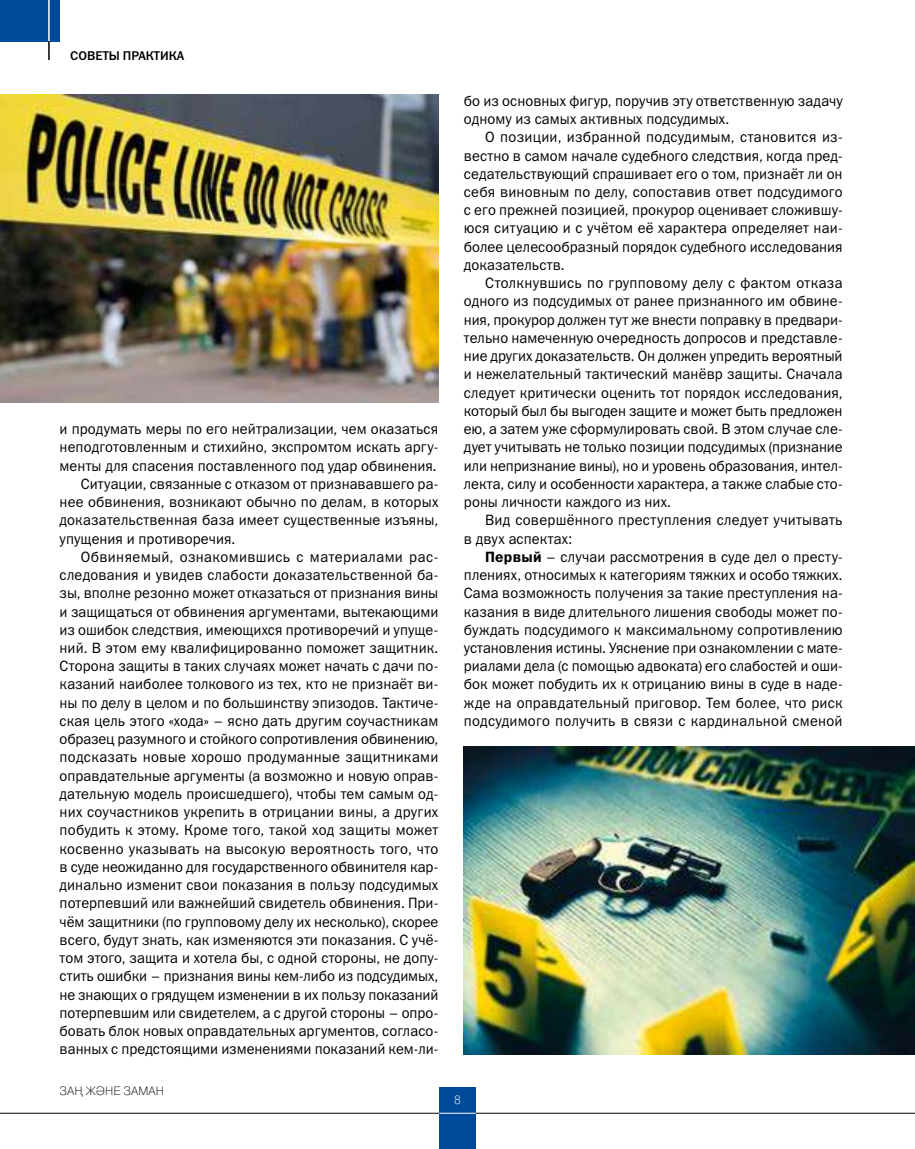
<style>
.page{position:relative;width:915px;height:1149px;background:#fff}
.page>*{position:absolute;margin:0;border:0;box-sizing:border-box;transform-origin:0 0}
.t1{font:15px/18.1px "DS Franklin Gothic";letter-spacing:.005em;color:#000;text-align:justify}
.t2{font:15px "DS Franklin Gothic";letter-spacing:.03em;color:#000}
.t3{font:500 12.75px "DS Franklin Gothic";color:#000}
.t4{font:300 12px "DS Pragmatica";color:#000}
.t5{font:300 12px "DS Pragmatica";color:#fff}
.s1{font-weight:600}
</style>
<div class="page">
<img style="left:0;top:94px;width:438px;height:308px">
<img style="left:463px;top:746px;width:451px;height:308px">
<div style="left:439px;top:1086px;width:36px;height:62px;background:#004a9b"></div>
<div style="left:0;top:0;width:60px;height:41px;background:#004a9b"></div>
<hr style="left:48px;top:0;width:2px;height:41px;background:#fff">
<svg style="left:48px;top:41px;width:2px;height:19px"></svg>
<hr style="left:475px;top:1112px;width:439px;height:1px;background:#000">
<hr style="left:0;top:1112px;width:439px;height:1px;background:#000">
<hr style="left:439px;top:1112px;width:36px;height:1px;background:#fff">
<p class="t3" style="left:70px;top:49px;width:116px">СОВЕТЫ ПРАКТИКА</p>
<p class="t1" style="left:60px;top:420px;width:380px">и продумать меры по его нейтрализации, чем оказаться</p>
<p class="t1" style="left:60px;top:438px;width:380px">неподготовленным и стихийно, экспромтом искать аргу-</p>
<p class="t1" style="left:60px;top:456px;width:378px">менты для спасения поставленного под удар обвинения.</p>
<p class="t1" style="left:81px;top:474px;width:359px">Ситуации, связанные с отказом от признававшего ра-</p>
<p class="t1" style="left:60px;top:493px;width:380px">нее обвинения, возникают обычно по делам, в которых</p>
<p class="t1" style="left:60px;top:511px;width:380px">доказательственная база имеет существенные изъяны,</p>
<p class="t1" style="left:60px;top:529px;width:177px">упущения и противоречия.</p>
<p class="t2" style="left:81px;top:548px;width:359px">Обвиняемый, ознакомившись с материалами рас-</p>
<p class="t1" style="left:60px;top:565px;width:380px">следования и увидев слабости доказательственной ба-</p>
<p class="t1" style="left:60px;top:584px;width:380px">зы, вполне резонно может отказаться от признания вины</p>
<p class="t1" style="left:60px;top:602px;width:380px">и защищаться от обвинения аргументами, вытекающими</p>
<p class="t1" style="left:60px;top:620px;width:380px">из ошибок следствия, имеющихся противоречий и упуще-</p>
<p class="t1" style="left:60px;top:638px;width:380px">ний. В этом ему квалифицированно поможет защитник.</p>
<p class="t1" style="left:60px;top:657px;width:380px">Сторона защиты в таких случаях может начать с дачи по-</p>
<p class="t1" style="left:60px;top:675px;width:380px">казаний наиболее толкового из тех, кто не признаёт ви-</p>
<p class="t1" style="left:60px;top:693px;width:380px">ны по делу в целом и по большинству эпизодов. Тактиче-</p>
<p class="t1" style="left:60px;top:711px;width:380px">ская цель этого «хода» – ясно дать другим соучастникам</p>
<p class="t1" style="left:60px;top:730px;width:380px">образец разумного и стойкого сопротивления обвинению,</p>
<p class="t1" style="left:60px;top:748px;width:380px">подсказать новые хорошо продуманные защитниками</p>
<p class="t1" style="left:60px;top:766px;width:380px">оправдательные аргументы (а возможно и новую оправ-</p>
<p class="t1" style="left:60px;top:784px;width:380px">дательную модель происшедшего), чтобы тем самым од-</p>
<p class="t1" style="left:60px;top:802px;width:380px">них соучастников укрепить в отрицании вины, а других</p>
<p class="t1" style="left:60px;top:821px;width:380px">побудить к этому. Кроме того, такой ход защиты может</p>
<p class="t1" style="left:60px;top:839px;width:380px">косвенно указывать на высокую вероятность того, что</p>
<p class="t1" style="left:60px;top:857px;width:380px">в суде неожиданно для государственного обвинителя кар-</p>
<p class="t1" style="left:60px;top:875px;width:380px">динально изменит свои показания в пользу подсудимых</p>
<p class="t1" style="left:60px;top:894px;width:380px">потерпевший или важнейший свидетель обвинения. При-</p>
<p class="t1" style="left:60px;top:912px;width:380px">чём защитники (по групповому делу их несколько), скорее</p>
<p class="t1" style="left:60px;top:930px;width:380px">всего, будут знать, как изменяются эти показания. С учё-</p>
<p class="t1" style="left:60px;top:948px;width:380px">том этого, защита и хотела бы, с одной стороны, не допу-</p>
<p class="t1" style="left:60px;top:966px;width:380px">стить ошибки – признания вины кем-либо из подсудимых,</p>
<p class="t1" style="left:60px;top:985px;width:380px">не знающих о грядущем изменении в их пользу показаний</p>
<p class="t1" style="left:60px;top:1003px;width:380px">потерпевшим или свидетелем, а с другой стороны – опро-</p>
<p class="t1" style="left:60px;top:1021px;width:380px">бовать блок новых оправдательных аргументов, согласо-</p>
<p class="t1" style="left:60px;top:1039px;width:380px">ванных с предстоящими изменениями показаний кем-ли-</p>
<p class="t4" style="left:60px;top:1084px;width:106px">ЗАҢ ЖӘНЕ ЗАМАН</p>
<p class="t1" style="left:463px;top:92px;width:380px">бо из основных фигур, поручив эту ответственную задачу одному из самых активных подсудимых.</p>
<p class="t1" style="left:463px;top:128px;width:380px;text-indent:21px">О позиции, избранной подсудимым, становится из&shy;вестно в самом начале судебного следствия, когда пред&shy;седательствующий спрашивает его о том, признаёт ли он себя виновным по делу, сопоставив ответ подсудимого с его прежней позицией, прокурор оценивает сложившу&shy;юся ситуацию и с учётом её характера определяет наи&shy;более целесообразный порядок судебного исследования доказательств.</p>
<p class="t1" style="left:463px;top:274px;width:380px;text-indent:21px">Столкнувшись по групповому делу с фактом отказа одного из подсудимых от ранее признанного им обвине&shy;ния, прокурор должен тут же внести поправку в предвари&shy;тельно намеченную очередность допросов и представле&shy;ние других доказательств. Он должен упредить вероятный и нежелательный тактический манёвр защиты. Сначала следует критически оценить тот порядок исследования, который был бы выгоден защите и может быть предложен ею, а затем уже сформулировать свой. В этом случае сле&shy;дует учитывать не только позиции подсудимых (признание или непризнание вины), но и уровень образования, интел&shy;лекта, силу и особенности характера, а также слабые сто&shy;роны личности каждого из них.</p>
<p class="t1" style="left:463px;top:511px;width:380px;text-indent:21px">Вид совершённого преступления следует учитывать в двух аспектах:</p>
<p class="t1" style="left:463px;top:547px;width:380px;text-indent:21px"><span class="s1">Первый</span> – случаи рассмотрения в суде дел о престу&shy;плениях, относимых к категориям тяжких и особо тяжких.<br>Сама возможность получения за такие преступления на&shy;казания в виде длительного лишения свободы может по&shy;буждать подсудимого к максимальному сопротивлению установления истины. Уяснение при ознакомлении с мате&shy;риалами дела (с помощью адвоката) его слабостей и оши&shy;бок может побудить их к отрицанию вины в суде в наде&shy;жде на оправдательный приговор. Тем более, что риск подсудимого получить в связи с кардинальной сменой</p>
<p class="t5" style="left:454px;top:1092px;width:8px">8</p>
</div>
